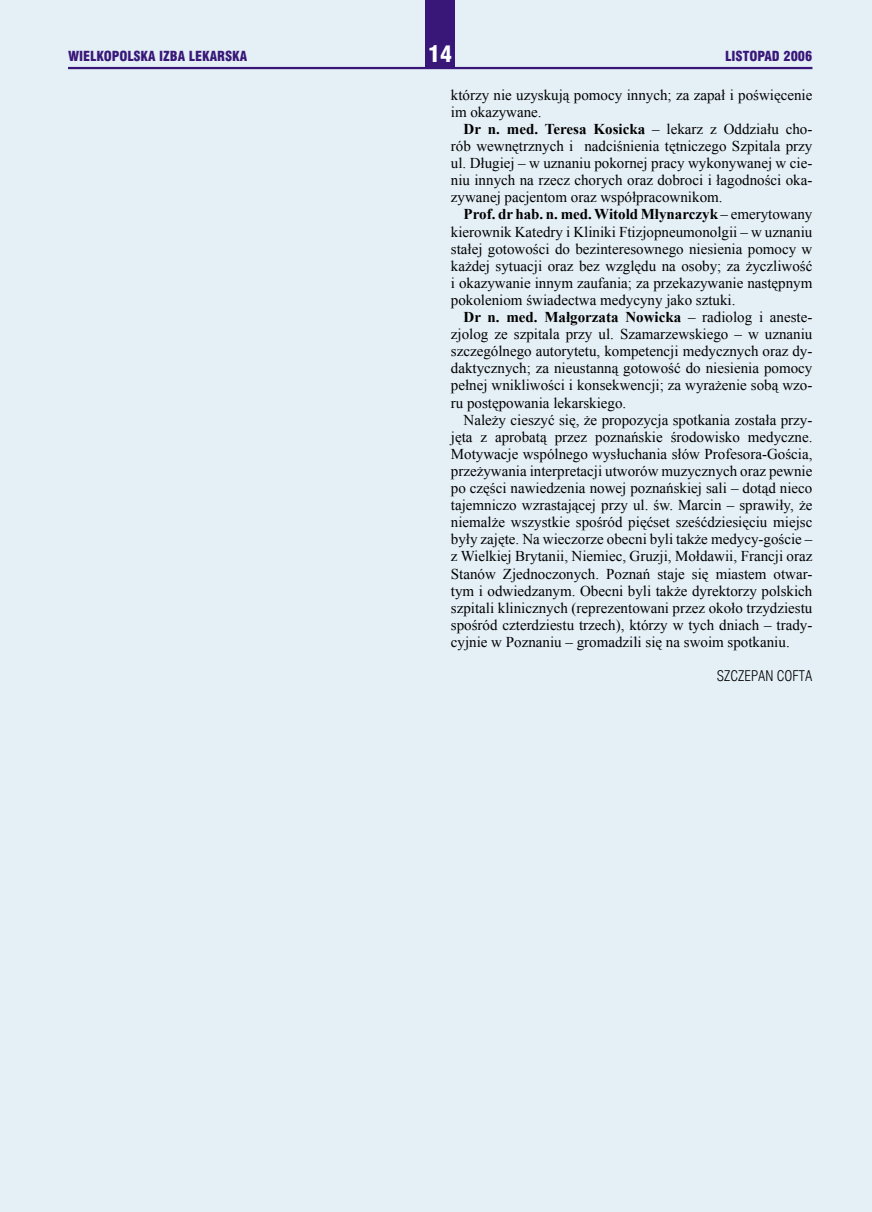
<style>
.page{position:relative;width:872px;height:1212px;background:#e4eff6}
.page>*{position:absolute;margin:0;border:0;box-sizing:border-box;transform-origin:0 0}
.t1{font:21px "Swis 721 Blk Cn PL";color:#fff}
.t2{font:15px/17.1px "Times New Roman";color:#000;text-align:justify}
.t3{font:13.5px "Swis 721 Lt Cn PL";color:#000}
.t4{font:12.75px "Swis 721 Blk Cn PL";color:#381778}
.s1{font-weight:700}
</style>
<div class="page">
<div style="left:425px;top:0;width:30px;height:68px;background:#381778"></div>
<hr style="left:68px;top:67px;width:744px;height:2px;background:#381778">
<p class="t4" style="left:68px;top:48px;width:181px">WIELKOPOLSKA IZBA LEKARSKA</p>
<p class="t1" style="left:428px;top:40px;width:25px">14</p>
<p class="t4" style="left:725px;top:48px;width:89px">LISTOPAD 2006</p>
<p class="t2" style="left:451px;top:86px;width:363px">którzy nie uzyskują pomocy innych; za zapał i poświęcenie im okazywane.</p>
<p class="t2" style="left:451px;top:120px;width:363px;text-indent:13px"><span class="s1">Dr n. med. Teresa Kosicka</span> – lekarz z Oddziału cho&shy;rób wewnętrznych i nadciśnienia tętniczego Szpitala przy ul. Długiej – w uznaniu pokornej pracy wykonywanej w cie&shy;niu innych na rzecz chorych oraz dobroci i łagodności oka&shy;zywanej pacjentom oraz współpracownikom.</p>
<p class="t2" style="left:451px;top:206px;width:363px;text-indent:13px"><span class="s1">Prof. dr hab. n. med. Witold Młynarczyk</span> – emerytowany kierownik Katedry i Kliniki Ftizjopneumonolgii – w uznaniu stałej gotowości do bezinteresownego niesienia pomocy w każdej sytuacji oraz bez względu na osoby; za życzliwość i okazywanie innym zaufania; za przekazywanie następnym pokoleniom świadectwa medycyny jako sztuki.</p>
<p class="t2" style="left:451px;top:308px;width:363px;text-indent:13px"><span class="s1">Dr n. med. Małgorzata Nowicka</span> – radiolog i aneste&shy;zjolog ze szpitala przy ul. Szamarzewskiego – w uznaniu szczególnego autorytetu, kompetencji medycznych oraz dy&shy;daktycznych; za nieustanną gotowość do niesienia pomocy pełnej wnikliwości i konsekwencji; za wyrażenie sobą wzo&shy;ru postępowania lekarskiego.</p>
<p class="t2" style="left:451px;top:411px;width:363px;text-indent:13px">Należy cieszyć się, że propozycja spotkania została przy&shy;jęta z aprobatą przez poznańskie środowisko medyczne.<br>Motywacje wspólnego wysłuchania słów Profesora-Gościa, przeżywania interpretacji utworów muzycznych oraz pewnie po części nawiedzenia nowej poznańskiej sali – dotąd nieco tajemniczo wzrastającej przy ul. św. Marcin – sprawiły, że niemalże wszystkie spośród pięćset sześćdziesięciu miejsc były zajęte. Na wieczorze obecni byli także medycy-goście – z Wielkiej Brytanii, Niemiec, Gruzji, Mołdawii, Francji oraz Stanów Zjednoczonych. Poznań staje się miastem otwar&shy;tym i odwiedzanym. Obecni byli także dyrektorzy polskich szpitali klinicznych (reprezentowani przez około trzydziestu spośród czterdziestu trzech), którzy w tych dniach – trady&shy;cyjnie w Poznaniu – gromadzili się na swoim spotkaniu.</p>
<p class="t3" style="left:717px;top:667px;width:97px">SZCZEPAN COFTA</p>
</div>
